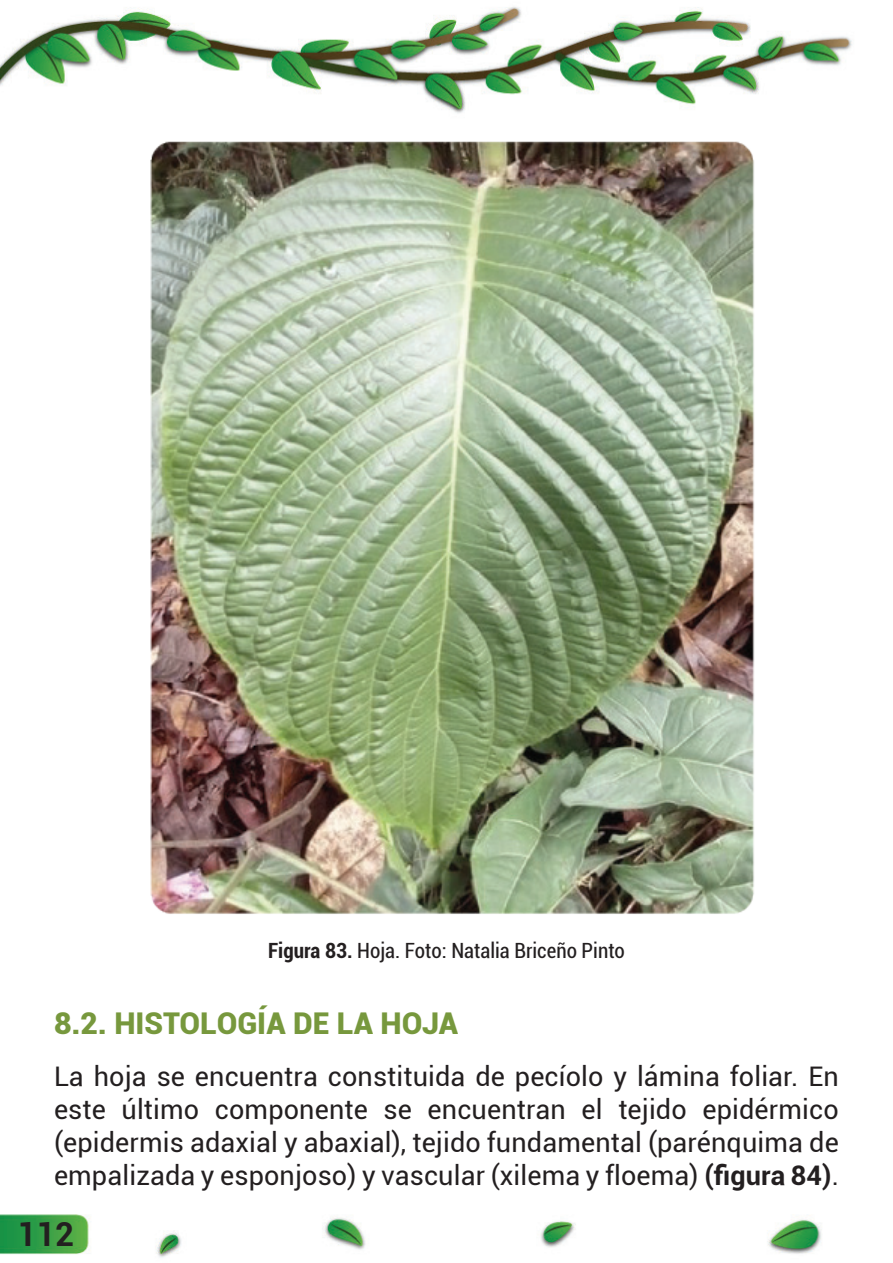
<style>
.page{position:relative;width:893px;height:1263px;background:#fff}
.page>*{position:absolute;margin:0;border:0;box-sizing:border-box;transform-origin:0 0}
.t1{font:700 33px "Roboto";color:#231f20}
.t2{font:900 30px "Roboto";color:#77983d}
.t3{font:27px/33px "Roboto";letter-spacing:.005em;color:#231f20;text-align:justify}
.t4{font:condensed 21px "Roboto";color:#231f20}
.s1{font-weight:700}
</style>
<div class="page">
<img style="left:1px;top:7px;width:851px;height:1251px">
<img style="left:151px;top:141px;width:607px;height:778px">
<p class="t4" style="left:268px;top:936px;width:358px"><span class="s1">Figura 83.</span> Hoja. Foto: Natalia Briceño Pinto</p>
<p class="t2" style="left:54px;top:1001px;width:406px">8.2. HISTOLOGÍA DE LA HOJA</p>
<p class="t3" style="left:54px;top:1059px;width:786px">La hoja se encuentra constituida de pecíolo y lámina foliar. En este último componente se encuentran el tejido epidérmico (epidermis adaxial y abaxial), tejido fundamental (parénquima de empalizada y esponjoso) y vascular (xilema y floema) <span class="s1">(figura 84)</span>.</p>
<p class="t1" style="left:17px;top:1211px;width:58px">112</p>
</div>
